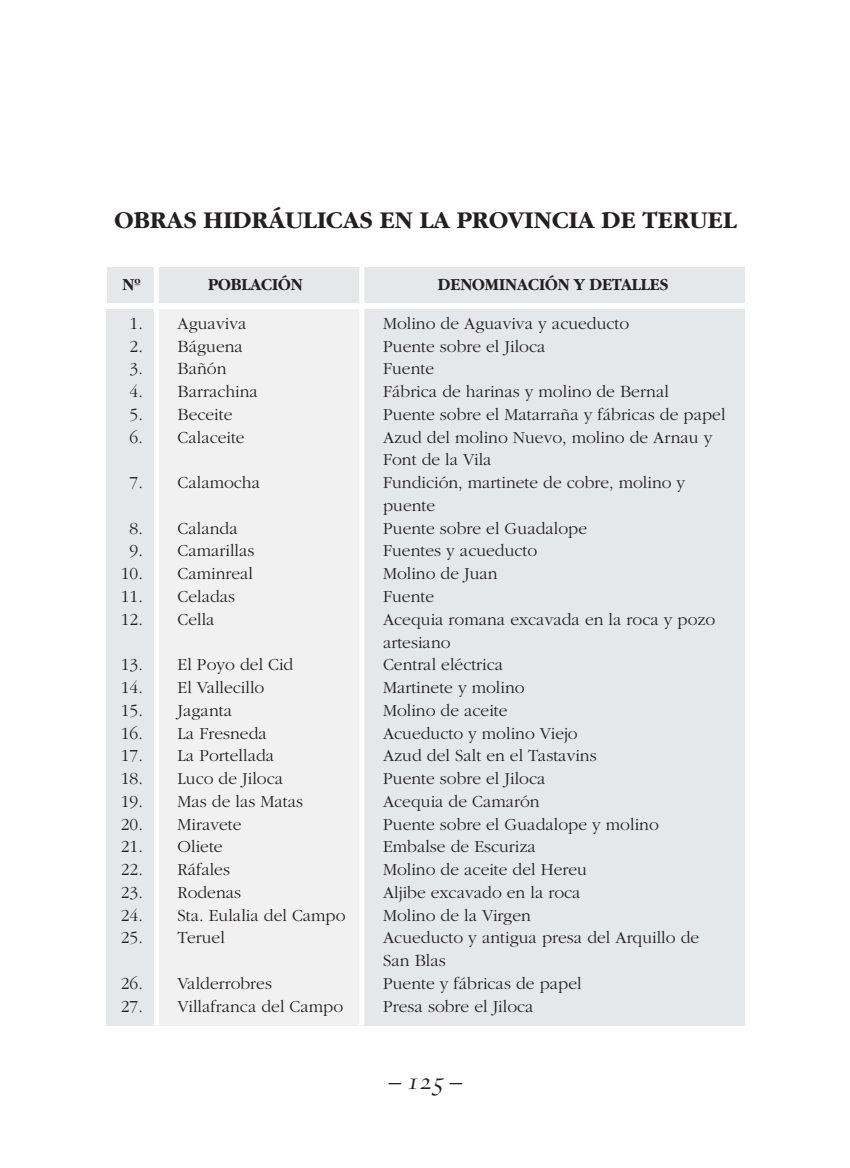
<style>
.page{position:relative;width:850px;height:1168px;background:#fff}
.page>*{position:absolute;margin:0;border:0;box-sizing:border-box;transform-origin:0 0}
.t1{font:700 25px "Garamond";letter-spacing:.01em;color:#231f20}
.t2{font:25px "Medici Script";color:#231f20}
.t3{font:300 17.5px/22.8px "Garamond";color:#231f20}
.t4{font:700 17.5px "Garamond";color:#231f20;scale:.95 1}
.s1{color:#e6e7e8}
</style>
<div class="page">
<div style="left:107px;top:309px;width:49px;height:716px;background:#e6e7e8"></div>
<div style="left:156px;top:309px;width:206px;height:716px;background:#f1f1f2"></div>
<div style="left:362px;top:309px;width:382px;height:716px;background:#e6e7e8"></div>
<div style="left:107px;top:267px;width:637px;height:35px;background:#e6e7e8"></div>
<div style="left:154px;top:267px;width:5px;height:758px;background:#fff"></div>
<div style="left:359px;top:267px;width:5px;height:758px;background:#fff"></div>
<h1 class="t1" style="left:115px;top:210px;width:623px">OBRAS HIDRÁULICAS EN LA PROVINCIA DE TERUEL</h1>
<p class="t4" style="left:123px;top:278px;width:20px">Nº</p>
<p class="t4" style="left:208px;top:278px;width:101px">POBLACIÓN</p>
<p class="t4" style="left:438px;top:278px;width:244px">DENOMINACIÓN Y DETALLES</p>
<p class="t3" style="left:121px;top:313px;width:127px"><span class="s1">1</span>1. Aguaviva</p>
<p class="t3" style="left:383px;top:313px;width:248px">Molino de Aguaviva y acueducto</p>
<p class="t3" style="left:121px;top:336px;width:124px"><span class="s1">1</span>2. Báguena</p>
<p class="t3" style="left:383px;top:336px;width:164px">Puente sobre el Jiloca</p>
<p class="t3" style="left:121px;top:359px;width:107px"><span class="s1">1</span>3. Bañón</p>
<p class="t3" style="left:383px;top:359px;width:53px">Fuente</p>
<p class="t3" style="left:121px;top:381px;width:139px"><span class="s1">1</span>4. Barrachina</p>
<p class="t3" style="left:383px;top:381px;width:287px">Fábrica de harinas y molino de Bernal</p>
<p class="t3" style="left:121px;top:404px;width:113px"><span class="s1">1</span>5. Beceite</p>
<p class="t3" style="left:383px;top:404px;width:344px">Puente sobre el Matarraña y fábricas de papel</p>
<p class="t3" style="left:121px;top:427px;width:125px"><span class="s1">1</span>6. Calaceite</p>
<p class="t3" style="left:383px;top:427px;width:331px">Azud del molino Nuevo, molino de Arnau y<br>Font de la Vila</p>
<p class="t3" style="left:121px;top:472px;width:141px"><span class="s1">1</span>7. Calamocha</p>
<p class="t3" style="left:383px;top:472px;width:304px">Fundición, martinete de cobre, molino y puente</p>
<p class="t3" style="left:121px;top:518px;width:118px"><span class="s1">1</span>8. Calanda</p>
<p class="t3" style="left:383px;top:518px;width:206px">Puente sobre el Guadalope</p>
<p class="t3" style="left:121px;top:541px;width:135px"><span class="s1">1</span>9. Camarillas</p>
<p class="t3" style="left:383px;top:541px;width:156px">Fuentes y acueducto</p>
<p class="t3" style="left:121px;top:563px;width:134px">10. Caminreal</p>
<p class="t3" style="left:383px;top:563px;width:116px">Molino de Juan</p>
<p class="t3" style="left:121px;top:586px;width:116px">11. Celadas</p>
<p class="t3" style="left:383px;top:586px;width:53px">Fuente</p>
<p class="t3" style="left:121px;top:609px;width:95px">12. Cella</p>
<p class="t3" style="left:383px;top:609px;width:334px">Acequia romana excavada en la roca y pozo artesiano</p>
<p class="t3" style="left:121px;top:654px;width:174px">13. El Poyo del Cid</p>
<p class="t3" style="left:383px;top:654px;width:122px">Central eléctrica</p>
<p class="t3" style="left:121px;top:677px;width:145px">14. El Vallecillo</p>
<p class="t3" style="left:383px;top:677px;width:143px">Martinete y molino</p>
<p class="t3" style="left:121px;top:700px;width:113px">15. Jaganta</p>
<p class="t3" style="left:383px;top:700px;width:126px">Molino de aceite</p>
<p class="t3" style="left:121px;top:723px;width:148px">16. La Fresneda</p>
<p class="t3" style="left:383px;top:723px;width:196px">Acueducto y molino Viejo</p>
<p class="t3" style="left:121px;top:745px;width:155px">17. La Portellada</p>
<p class="t3" style="left:383px;top:745px;width:215px">Azud del Salt en el Tastavins</p>
<p class="t3" style="left:121px;top:768px;width:164px">18. Luco de Jiloca</p>
<p class="t3" style="left:383px;top:768px;width:164px">Puente sobre el Jiloca</p>
<p class="t3" style="left:121px;top:791px;width:184px">19. Mas de las Matas</p>
<p class="t3" style="left:383px;top:791px;width:158px">Acequia de Camarón</p>
<p class="t3" style="left:121px;top:814px;width:122px">20. Miravete</p>
<p class="t3" style="left:383px;top:814px;width:277px">Puente sobre el Guadalope y molino</p>
<p class="t3" style="left:121px;top:836px;width:103px">21. Oliete</p>
<p class="t3" style="left:383px;top:836px;width:154px">Embalse de Escuriza</p>
<p class="t3" style="left:121px;top:859px;width:111px">22. Ráfales</p>
<p class="t3" style="left:383px;top:859px;width:205px">Molino de aceite del Hereu</p>
<p class="t3" style="left:121px;top:882px;width:122px">23. Rodenas</p>
<p class="t3" style="left:383px;top:882px;width:199px">Aljibe excavado en la roca</p>
<p class="t3" style="left:121px;top:905px;width:226px">24. Sta. Eulalia del Campo</p>
<p class="t3" style="left:383px;top:905px;width:149px">Molino de la Virgen</p>
<p class="t3" style="left:121px;top:927px;width:106px">25. Teruel</p>
<p class="t3" style="left:383px;top:927px;width:318px">Acueducto y antigua presa del Arquillo de<br>San Blas</p>
<p class="t3" style="left:121px;top:973px;width:153px">26. Valderrobres</p>
<p class="t3" style="left:383px;top:973px;width:200px">Puente y fábricas de papel</p>
<p class="t3" style="left:121px;top:996px;width:224px">27. Villafranca del Campo</p>
<p class="t3" style="left:383px;top:996px;width:152px">Presa sobre el Jiloca</p>
<h1 class="t2" style="left:389px;top:1070px;width:75px">– 125 –</h1>
</div>
